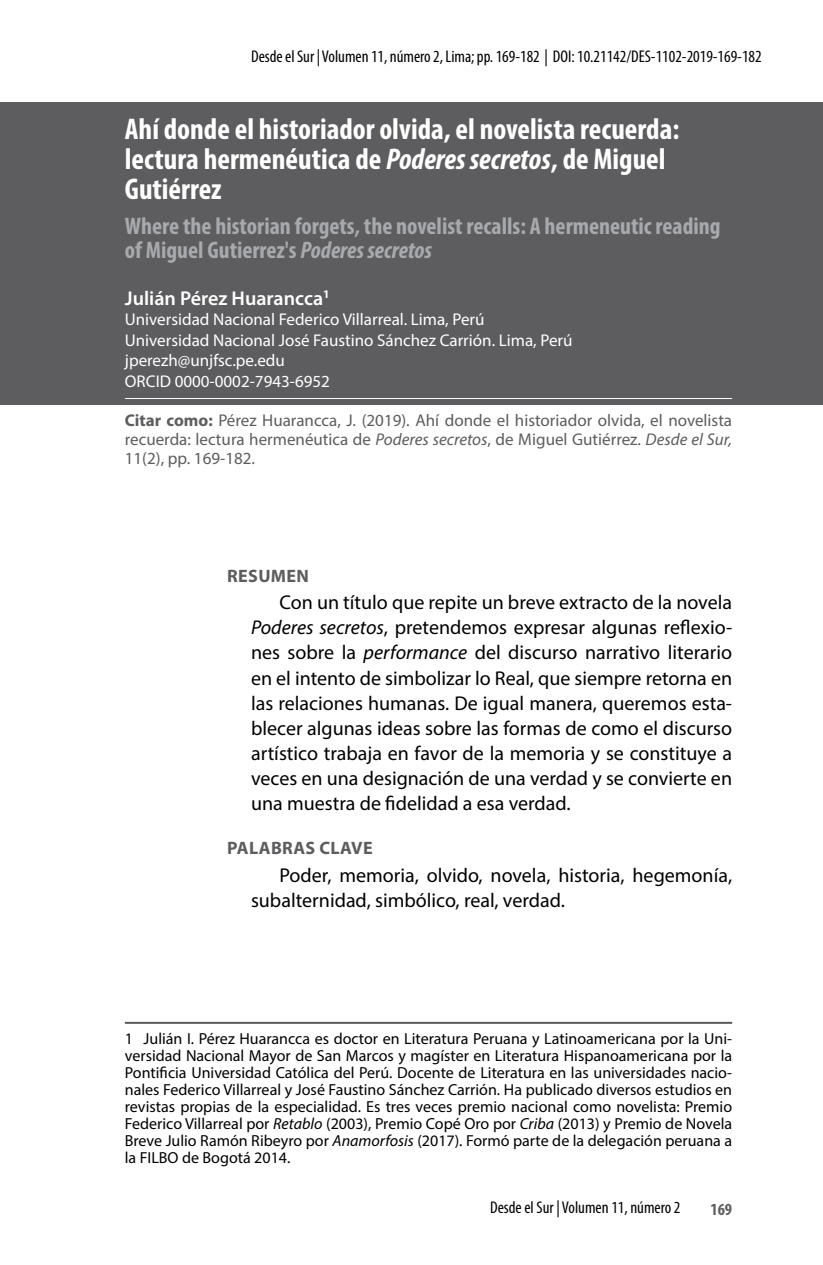
<style>
.page{position:relative;width:823px;height:1265px;background:#fff}
.page>*{position:absolute;margin:0;border:0;box-sizing:border-box;transform-origin:0 0}
.t1{font:700 condensed 30px/30px "Myriad Pro";color:#fff}
.t2{font:700 condensed 24px/24px "Myriad Pro";color:#a7a9ac}
.t3{font:20px/25px "Myriad Pro";color:#000;text-align:justify}
.t4{font:600 20px "Myriad Pro";color:#fff}
.t5{font:700 18px "Myriad Pro";letter-spacing:.02em;color:#5d5d60}
.t6{font:17px/19px "Myriad Pro";color:#5d5d60;text-align:justify}
.t7{font:17px/20.4px "Myriad Pro";color:#fff}
.t8{font:condensed 17px "Myriad Pro";color:#000}
.t9{font:700 condensed 17px "Myriad Pro";color:#5d5d60}
.t10{font:16px/17px "Myriad Pro";color:#000;text-align:justify}
.s1{font-style:italic}
.s2{font-weight:700}
</style>
<div class="page">
<div style="left:0;top:102px;width:822px;height:302px;background:#5d5d60"></div>
<hr style="left:125px;top:398px;width:606px;height:1px;background:#fff">
<hr style="left:125px;top:1021px;width:606px;height:2px;background:#58595b">
<p class="t8" style="left:251px;top:46px;width:512px">Desde el Sur | Volumen 11, número 2, Lima; pp. 169-182 | DOI: 10.21142/DES-1102-2019-169-182</p>
<h1 class="t1" style="left:125px;top:113px;width:555px">Ahí donde el historiador olvida, el novelista recuerda: lectura hermenéutica de <span class="s1">Poderes secretos</span>, de Miguel<br>Gutiérrez</h1>
<h2 class="t2" style="left:125px;top:214px;width:596px">Where the historian forgets, the novelist recalls: A hermeneutic reading of Miguel Gutierrez's <span class="s1">Poderes secretos</span></h2>
<p class="t4" style="left:125px;top:285px;width:206px">Julián Pérez Huarancca<sup>1</sup></p>
<p class="t7" style="left:125px;top:309px;width:449px">Universidad Nacional Federico Villarreal. Lima, Perú Universidad Nacional José Faustino Sánchez Carrión. Lima, Perú jperezh@unjfsc.pe.edu<br>ORCID 0000-0002-7943-6952</p>
<p class="t6" style="left:125px;top:410px;width:608px"><span class="s2">Citar como:</span> Pérez Huarancca, J. (2019). Ahí donde el historiador olvida, el novelista recuerda: lectura hermenéutica de <span class="s1">Poderes secretos</span>, de Miguel Gutiérrez. <span class="s1">Desde el Sur, </span>11(2), pp. 169-182.</p>
<p class="t5" style="left:227px;top:563px;width:83px">RESUMEN</p>
<p class="t3" style="left:251px;top:590px;width:482px;text-indent:28px">Con un título que repite un breve extracto de la novela <span class="s1">Poderes secretos</span>, pretendemos expresar algunas reflexio&shy;nes sobre la <span class="s1">performance</span> del discurso narrativo literario en el intento de simbolizar lo Real, que siempre retorna en las relaciones humanas. De igual manera, queremos esta&shy;blecer algunas ideas sobre las formas de como el discurso artístico trabaja en favor de la memoria y se constituye a veces en una designación de una verdad y se convierte en una muestra de fidelidad a esa verdad.</p>
<p class="t5" style="left:227px;top:836px;width:147px">PALABRAS CLAVE</p>
<p class="t3" style="left:251px;top:862px;width:482px;text-indent:28px">Poder, memoria, olvido, novela, historia, hegemonía, subalternidad, simbólico, real, verdad.</p>
<p class="t10" style="left:125px;top:1029px;width:608px">1 Julián I. Pérez Huarancca es doctor en Literatura Peruana y Latinoamericana por la Uni&shy;versidad Nacional Mayor de San Marcos y magíster en Literatura Hispanoamericana por la Pontificia Universidad Católica del Perú. Docente de Literatura en las universidades nacio&shy;nales Federico Villarreal y José Faustino Sánchez Carrión. Ha publicado diversos estudios en revistas propias de la especialidad. Es tres veces premio nacional como novelista: Premio Federico Villarreal por <span class="s1">Retablo</span> (2003), Premio Copé Oro por <span class="s1">Criba</span> (2013) y Premio de Novela Breve Julio Ramón Ribeyro por <span class="s1">Anamorfosis</span> (2017). Formó parte de la delegación peruana a la FILBO de Bogotá 2014.</p>
<p class="t8" style="left:489px;top:1196px;width:192px">Desde el Sur | Volumen 11, número 2</p>
<p class="t9" style="left:710px;top:1198px;width:23px">169</p>
</div>
